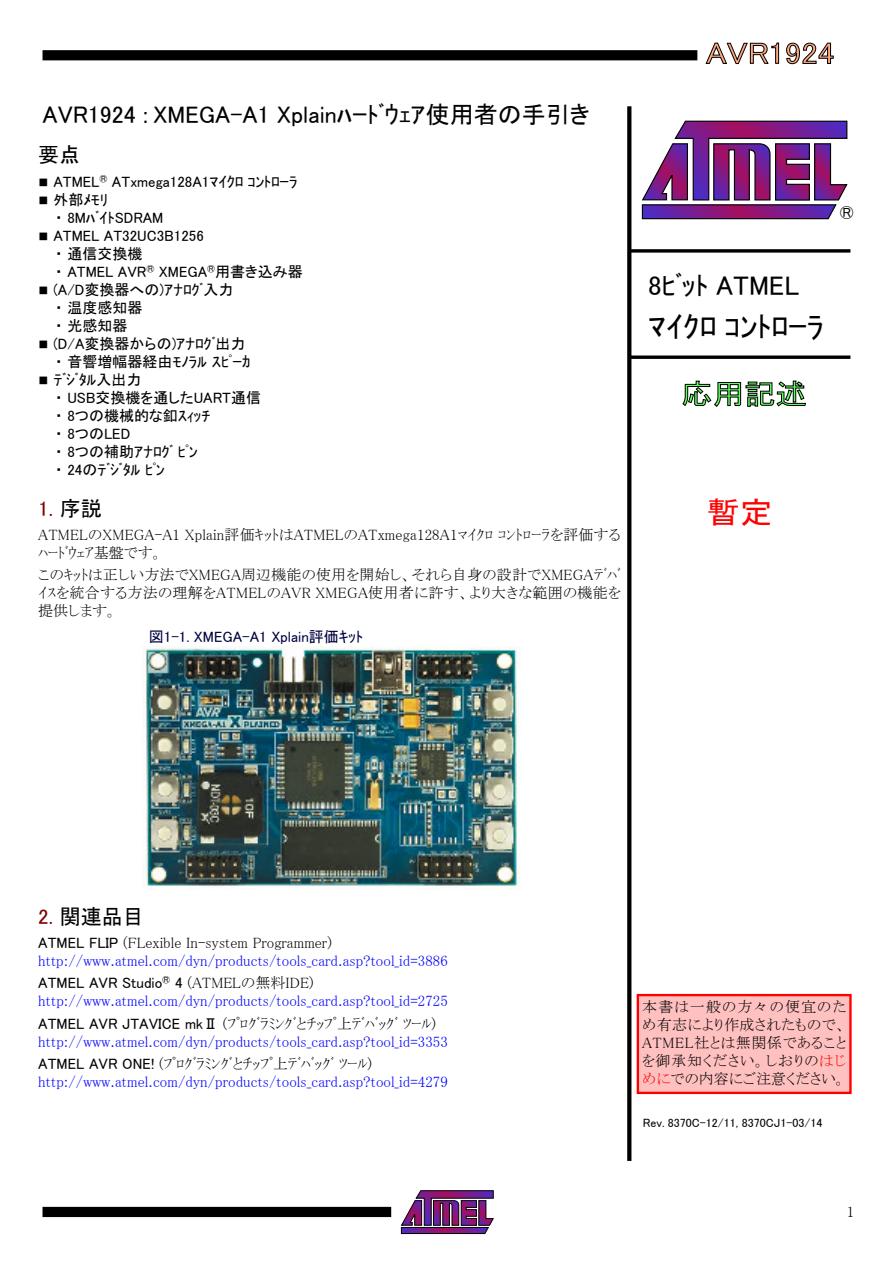
<style>
.page{position:relative;width:893px;height:1263px;background:#fff}
.page>*{position:absolute;margin:0;border:0;box-sizing:border-box;transform-origin:0 0}
.t1{font:30px "MS P Gothic";color:#000}
.t2{font:30px "MS P Gothic";color:#ffa880;scale:1.1 1}
.t3{font:30px "MS P Gothic";color:#f00;scale:1.1 1}
.t4{font:28.5px "MS P Gothic";color:#60ff60;scale:1.1 1}
.t5{font:27px "MS P Gothic";color:#000}
.t6{font:24px "MS P Gothic";color:#000}
.t7{font:21px "MS P Gothic";color:#000}
.t8{font:21px "MS P Gothic";color:#800000}
.t9{font:15px/22.5px "MS P Mincho";color:#00f}
.t10{font:15px/18px "MS P Gothic";color:#000}
.t11{font:15px/18px "MS P Mincho";letter-spacing:.01em;color:#000;text-align:justify}
.t12{font:15px "MS P Gothic";color:#000040}
.t13{font:12px "MS P Gothic";color:#000}
.s1{font-size:10.5px}
.s2{color:#000}
.s3{color:#800000}
.s4{font-family:"MS P Gothic";color:#000}
.s5{font-family:"MS P Mincho"}
.s6{color:#f00}
</style>
<div class="page">
<svg style="left:641px;top:120px;width:207px;height:100px"></svg>
<svg style="left:631px;top:355px;width:219px;height:4px"></svg>
<svg style="left:631px;top:249px;width:219px;height:4px"></svg>
<svg style="left:627px;top:106px;width:4px;height:1055px;background:#0e0e0e"></svg>
<svg style="left:682px;top:381px;width:124px;height:26px"></svg>
<svg style="left:401px;top:1190px;width:93px;height:44px"></svg>
<div style="left:43px;top:1207px;width:348px;height:10px;background:#000"></div>
<div style="left:43px;top:50px;width:654px;height:10px;background:#000"></div>
<svg style="left:706px;top:43px;width:73px;height:21px"></svg>
<svg style="left:786px;top:43px;width:48px;height:21px"></svg>
<div style="left:638px;top:995px;width:212px;height:98px;background:#ffc0c0"></div>
<div style="left:637px;top:994px;width:215px;height:100px;border:2px solid #f00"></div>
<img style="left:143px;top:646px;width:378px;height:241px">
<h3 class="t6" style="left:43px;top:103px;width:549px">AVR1924 : XMEGA-A1 Xplainﾊｰﾄﾞｳｪｱ使用者の手引き</h3>
<h3 class="t7" style="left:38px;top:144px;width:43px">要点</h3>
<p class="t10" style="left:38px;top:173px;width:261px"><span class="s1">■</span> ATMEL<sup>®</sup> ATxmega128A1ﾏｲｸﾛ ｺﾝﾄﾛｰﾗ</p>
<p class="t10" style="left:55px;top:191px;width:110px;text-indent:-17px"><span class="s1">■</span> 外部ﾒﾓﾘ<br>・ 8MﾊﾞｲﾄSDRAM</p>
<p class="t10" style="left:55px;top:227px;width:249px;text-indent:-17px"><span class="s1">■</span> ATMEL AT32UC3B1256<br>・ 通信交換機<br>・ ATMEL AVR<sup>®</sup> XMEGA<sup>®</sup>用書き込み器</p>
<p class="t10" style="left:55px;top:281px;width:180px;text-indent:-17px"><span class="s1">■</span> (A/D変換器への)ｱﾅﾛｸﾞ入力・ 温度感知器<br>・ 光感知器</p>
<p class="t10" style="left:55px;top:335px;width:197px;text-indent:-17px"><span class="s1">■</span> (D/A変換器からの)ｱﾅﾛｸﾞ出力・ 音響増幅器経由ﾓﾉﾗﾙ ｽﾋﾟｰｶ</p>
<p class="t10" style="left:55px;top:371px;width:207px;text-indent:-17px"><span class="s1">■</span> ﾃﾞｼﾞﾀﾙ入出力<br>・ USB交換機を通したUART通信・ 8つの機械的な釦ｽｨｯﾁ<br>・ 8つのLED<br>・ 8つの補助ｱﾅﾛｸﾞ ﾋﾟﾝ<br>・ 24のﾃﾞｼﾞﾀﾙ ﾋﾟﾝ</p>
<h3 class="t8" style="left:38px;top:497px;width:65px">1. <span class="s2">序説</span></h3>
<p class="t11" style="left:38px;top:525px;width:584px">ATMELのXMEGA-A1 Xplain評価ｷｯﾄはATMELのATxmega128A1ﾏｲｸﾛ ｺﾝﾄﾛｰﾗを評価するﾊｰﾄﾞｳｪｱ基盤です。</p>
<p class="t11" style="left:38px;top:566px;width:584px">このｷｯﾄは正しい方法でXMEGA周辺機能の使用を開始し、それら自身の設計でXMEGAﾃﾞﾊﾞｲｽを統合する方法の理解をATMELのAVR XMEGA使用者に許す、より大きな範囲の機能を提供します。</p>
<p class="t12" style="left:149px;top:629px;width:216px">図1-1. XMEGA-A1 Xplain評価ｷｯﾄ</p>
<h1 class="t2" style="left:706px;top:38px;width:118px">AVR1924</h1>
<h3 class="t7" style="left:840px;top:202px;width:16px">®</h3>
<h3 class="t5" style="left:648px;top:271px;width:152px">8ﾋﾞｯﾄ ATMEL</h3>
<h1 class="t1" style="left:648px;top:311px;width:177px">ﾏｲｸﾛ ｺﾝﾄﾛｰﾗ</h1>
<h2 class="t4" style="left:681px;top:379px;width:116px">応用記述</h2>
<h1 class="t3" style="left:707px;top:497px;width:61px">暫定</h1>
<h3 class="t7" style="left:38px;top:906px;width:107px"><span class="s3">2.</span> 関連品目</h3>
<p class="t9" style="left:38px;top:933px;width:411px;line-height:18px"><span class="s4">ATMEL FLIP</span> <span class="s2">(FLexible In-system Programmer) </span>http://www.atmel.com/dyn/products/tools_card.asp?tool_id=3886</p>
<p class="t10" style="left:38px;top:974px;width:277px">ATMEL AVR Studio<sup>®</sup> 4 <span class="s5">(ATMELの無料IDE)</span></p>
<p class="t9" style="left:38px;top:990px;width:411px">http://www.atmel.com/dyn/products/tools_card.asp?tool_id=2725<br><span class="s4">ATMEL AVR JTAVICE mkⅡ</span> <span class="s2">(ﾌﾟﾛｸﾞﾗﾐﾝｸﾞとﾁｯﾌﾟ上ﾃﾞﾊﾞｯｸﾞ ﾂｰﾙ)</span></p>
<p class="t9" style="left:38px;top:1030px;width:411px">http://www.atmel.com/dyn/products/tools_card.asp?tool_id=3353<br><span class="s4">ATMEL AVR ONE!</span> <span class="s2">(ﾌﾟﾛｸﾞﾗﾐﾝｸﾞとﾁｯﾌﾟ上ﾃﾞﾊﾞｯｸﾞ ﾂｰﾙ)</span></p>
<p class="t9" style="left:38px;top:1071px;width:411px">http://www.atmel.com/dyn/products/tools_card.asp?tool_id=4279</p>
<p class="t11" style="left:642px;top:998px;width:206px">本書は一般の方々の便宜のため有志により作成されたもので、ATMEL社とは無関係であることを御承知ください。しおりの<span class="s6">はじめに</span>での内容にご注意ください。</p>
<p class="t13" style="left:643px;top:1116px;width:181px">Rev. 8370C-12/11, 8370CJ1-03/14</p>
<p class="t11" style="left:847px;top:1202px;width:9px">1</p>
</div>
